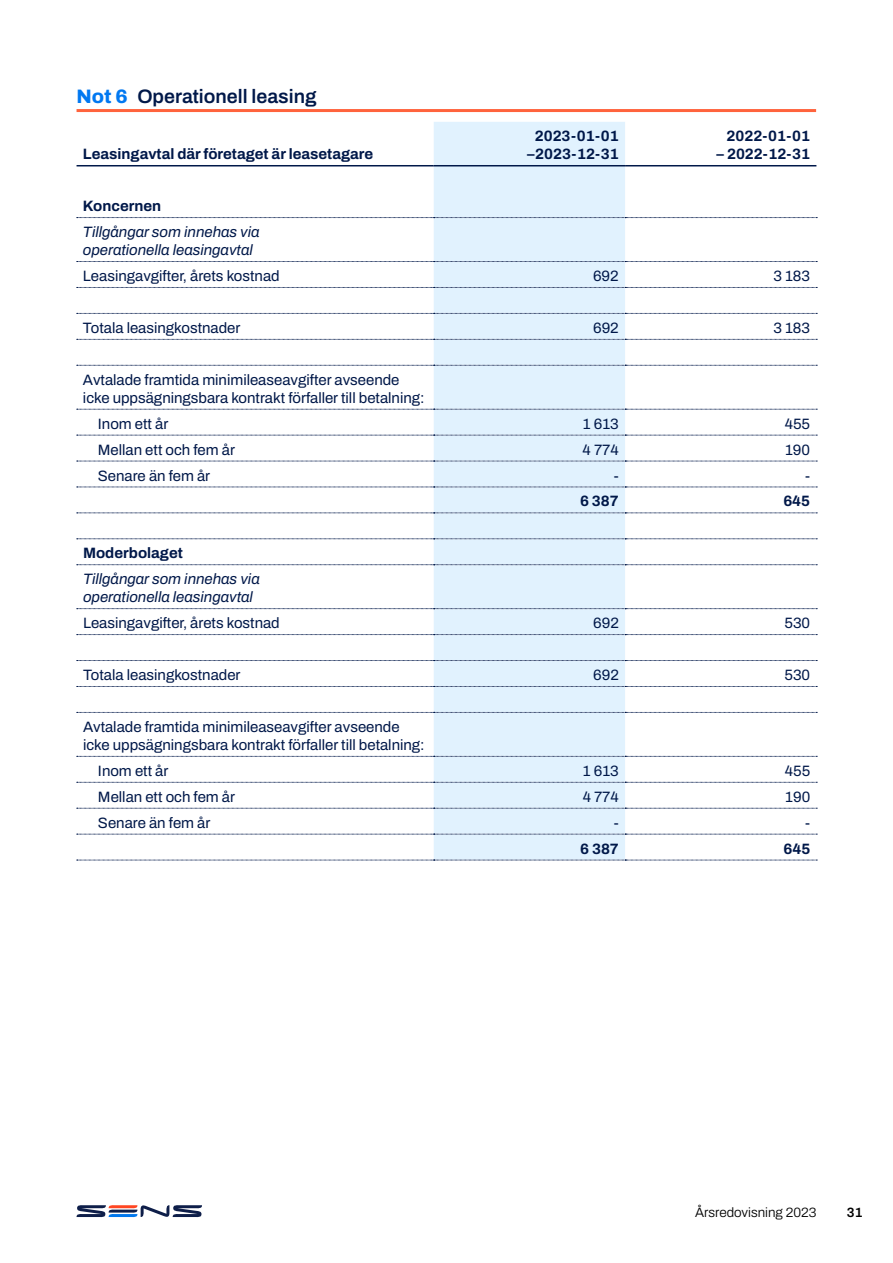
<style>
.page{position:relative;width:893px;height:1263px;background:#fff}
.page>*{position:absolute;margin:0;border:0;box-sizing:border-box;transform-origin:0 0}
.t1{font:600 19.5px "Archivo";color:#001849}
.t2{font:15px/18px "Archivo";color:#001849}
.t3{font:700 15px/18px "Archivo";color:#001849;text-align:center}
.t4{font:italic 15px/18px "Archivo";color:#001849}
.t5{font:300 13.5px "Archivo";color:#000}
.t6{font:600 13.5px "Archivo";color:#000}
.s1{font-weight:800;color:#0078f1}
</style>
<div class="page">
<svg style="left:77px;top:1205px;width:125px;height:12px"></svg>
<hr style="left:77px;top:109px;width:739px;height:3px;background:#ff633d">
<div style="left:434px;top:122px;width:191px;height:738px;background:#e1f2fe"></div>
<svg style="left:77px;top:217px;width:740px;height:1px"></svg>
<svg style="left:77px;top:261px;width:740px;height:1px"></svg>
<svg style="left:77px;top:287px;width:740px;height:1px"></svg>
<svg style="left:77px;top:313px;width:740px;height:1px"></svg>
<svg style="left:77px;top:339px;width:740px;height:1px"></svg>
<svg style="left:77px;top:365px;width:740px;height:1px"></svg>
<svg style="left:77px;top:409px;width:740px;height:1px"></svg>
<svg style="left:77px;top:435px;width:740px;height:1px"></svg>
<svg style="left:77px;top:461px;width:740px;height:1px"></svg>
<svg style="left:77px;top:487px;width:740px;height:1px"></svg>
<svg style="left:77px;top:513px;width:740px;height:1px"></svg>
<svg style="left:77px;top:539px;width:740px;height:1px"></svg>
<svg style="left:77px;top:564px;width:740px;height:1px"></svg>
<svg style="left:77px;top:608px;width:740px;height:1px"></svg>
<svg style="left:77px;top:634px;width:740px;height:1px"></svg>
<svg style="left:77px;top:660px;width:740px;height:1px"></svg>
<svg style="left:77px;top:686px;width:740px;height:1px"></svg>
<svg style="left:77px;top:712px;width:740px;height:1px"></svg>
<svg style="left:77px;top:756px;width:740px;height:1px"></svg>
<svg style="left:77px;top:782px;width:740px;height:1px"></svg>
<svg style="left:77px;top:808px;width:740px;height:1px"></svg>
<svg style="left:77px;top:834px;width:740px;height:1px"></svg>
<svg style="left:77px;top:860px;width:740px;height:1px"></svg>
<hr style="left:77px;top:165px;width:357px;height:1px;background:#001849">
<hr style="left:434px;top:165px;width:191px;height:1px;background:#001849">
<hr style="left:625px;top:165px;width:191px;height:1px;background:#001849">
<h1 class="t1" style="left:77px;top:82px;width:242px"><span class="s1">Not 6</span> Operationell leasing</h1>
<p class="t3" style="left:83px;top:145px;width:292px">Leasingavtal där företaget är leasetagare</p>
<p class="t3" style="left:527px;top:127px;width:93px">2023-01-01 –2023-12-31</p>
<p class="t3" style="left:727px;top:127px;width:85px">2022-01-01</p>
<p class="t3" style="left:717px;top:145px;width:95px">– 2022-12-31</p>
<p class="t3" style="left:83px;top:197px;width:80px">Koncernen</p>
<p class="t4" style="left:83px;top:223px;width:178px">Tillgångar som innehas via operationella leasingavtal</p>
<p class="t2" style="left:83px;top:267px;width:198px">Leasingavgifter, årets kostnad</p>
<p class="t2" style="left:593px;top:267px;width:27px">692</p>
<p class="t2" style="left:773px;top:267px;width:38px">3 183</p>
<p class="t2" style="left:83px;top:319px;width:159px">Totala leasingkostnader</p>
<p class="t2" style="left:593px;top:319px;width:27px">692</p>
<p class="t2" style="left:773px;top:319px;width:38px">3 183</p>
<p class="t2" style="left:83px;top:371px;width:343px">Avtalade framtida minimileaseavgifter avseende icke uppsägningsbara kontrakt förfaller till betalning:</p>
<p class="t2" style="left:98px;top:414px;width:72px">Inom ett år</p>
<p class="t2" style="left:583px;top:414px;width:37px">1 613</p>
<p class="t2" style="left:785px;top:414px;width:27px">455</p>
<p class="t2" style="left:98px;top:440px;width:139px">Mellan ett och fem år</p>
<p class="t2" style="left:583px;top:440px;width:38px">4 774</p>
<p class="t2" style="left:785px;top:440px;width:27px">190</p>
<p class="t2" style="left:98px;top:466px;width:114px">Senare än fem år</p>
<p class="t2" style="left:614px;top:466px;width:6px">-</p>
<p class="t2" style="left:805px;top:466px;width:6px">-</p>
<p class="t3" style="left:580px;top:492px;width:40px">6 387</p>
<p class="t3" style="left:783px;top:492px;width:28px">645</p>
<p class="t3" style="left:83px;top:544px;width:101px">Moderbolaget</p>
<p class="t4" style="left:83px;top:570px;width:178px">Tillgångar som innehas via operationella leasingavtal</p>
<p class="t2" style="left:83px;top:614px;width:198px">Leasingavgifter, årets kostnad</p>
<p class="t2" style="left:593px;top:614px;width:27px">692</p>
<p class="t2" style="left:784px;top:614px;width:27px">530</p>
<p class="t2" style="left:83px;top:666px;width:159px">Totala leasingkostnader</p>
<p class="t2" style="left:593px;top:666px;width:27px">692</p>
<p class="t2" style="left:784px;top:666px;width:27px">530</p>
<p class="t2" style="left:83px;top:718px;width:343px">Avtalade framtida minimileaseavgifter avseende icke uppsägningsbara kontrakt förfaller till betalning:</p>
<p class="t2" style="left:98px;top:762px;width:72px">Inom ett år</p>
<p class="t2" style="left:583px;top:762px;width:37px">1 613</p>
<p class="t2" style="left:785px;top:762px;width:27px">455</p>
<p class="t2" style="left:98px;top:787px;width:139px">Mellan ett och fem år</p>
<p class="t2" style="left:583px;top:787px;width:38px">4 774</p>
<p class="t2" style="left:785px;top:787px;width:27px">190</p>
<p class="t2" style="left:98px;top:813px;width:114px">Senare än fem år</p>
<p class="t2" style="left:614px;top:813px;width:6px">-</p>
<p class="t2" style="left:805px;top:813px;width:6px">-</p>
<p class="t3" style="left:580px;top:839px;width:40px">6 387</p>
<p class="t3" style="left:783px;top:839px;width:28px">645</p>
<p class="t5" style="left:695px;top:1202px;width:123px">Årsredovisning 2023</p>
<p class="t6" style="left:847px;top:1202px;width:17px">31</p>
</div>
